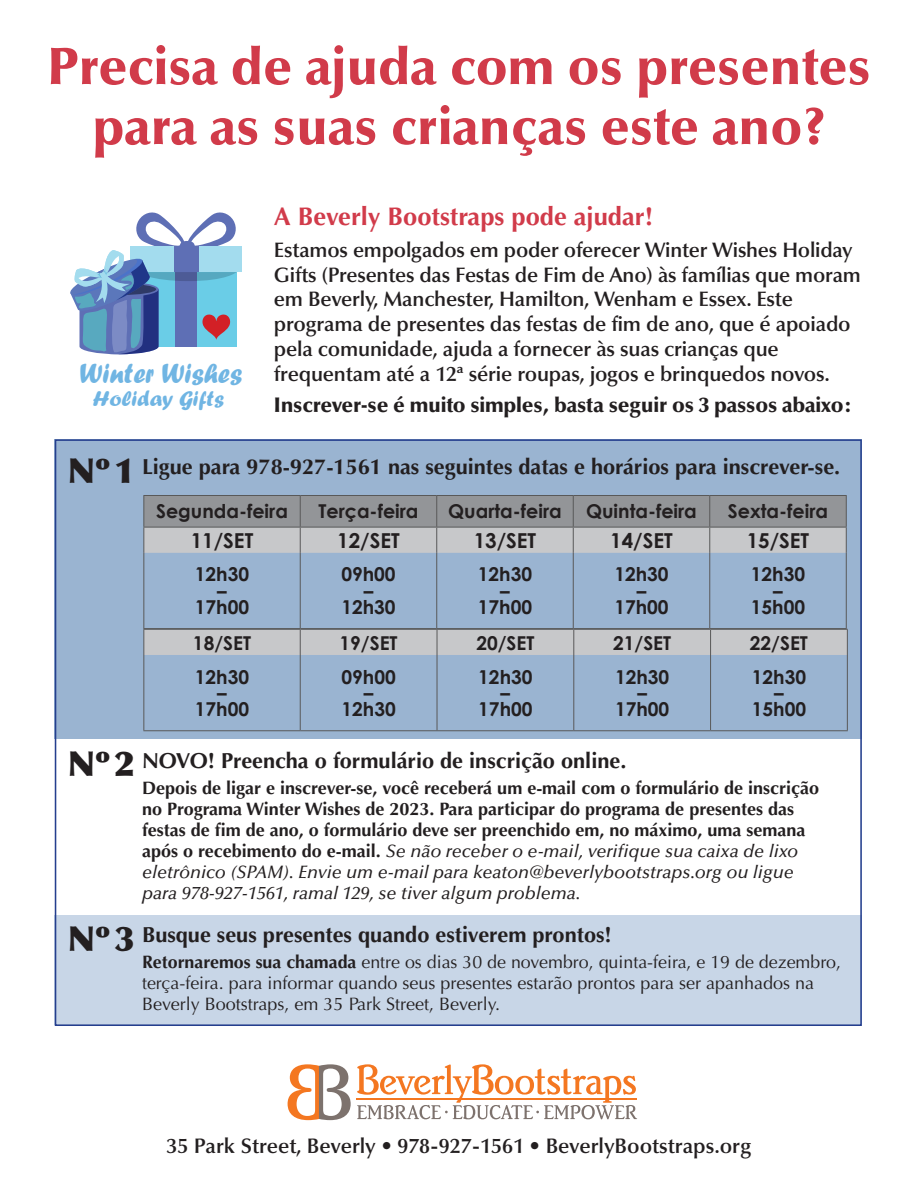
<style>
.page{position:relative;width:918px;height:1188px;background:#fff}
.page>*{position:absolute;margin:0;border:0;box-sizing:border-box;transform-origin:0 0}
.t1{font:900 52.5px/60px "Optima LT Std";color:#d13b4a;text-align:center}
.t2{font:900 34.5px "Optima LT Std";letter-spacing:.06em;color:#231f20}
.t3{font:28.8px "Forte";color:#70b5e3}
.t4{font:700 25.5px "Optima LT Std";color:#d13b4a}
.t5{font:22.2px "Forte";color:#70b5e3}
.t6{font:700 21.75px "Optima LT Std";color:#231f20}
.t7{font:600 21.15px "Optima LT Std";color:#231f20}
.t8{font:600 21px/24.8px "Optima LT Std";letter-spacing:-.01em;color:#231f20}
.t9{font:900 21px "Optima LT Std";letter-spacing:-.01em;color:#231f20}
.t10{font:700 20.55px "Century Gothic";color:#231f20}
.t11{font:700 19.05px "Century Gothic";color:#231f20}
.t12{font:700 18px/21px "Optima LT Std";color:#231f20}
.t13{font:18px/21px "Optima LT Std";color:#231f20}
.s1{font-weight:500;font-style:italic}
.s2{font-weight:700}
</style>
<div class="page">
<div style="left:130px;top:247px;width:112px;height:25px;background:#a3dcee"></div>
<svg style="left:70px;top:212px;width:168px;height:142px"></svg>
<hr style="left:356px;top:1098px;width:281px;height:2px;background:#f47721">
<svg style="left:357px;top:1064px;width:280px;height:55px"></svg>
<svg style="left:288px;top:1064px;width:63px;height:56px"></svg>
<div style="left:55px;top:916px;width:807px;height:109px;background:#c8d6e7"></div>
<div style="left:55px;top:439px;width:807px;height:300px;background:#9ab4d1"></div>
<hr style="left:143px;top:628px;width:157px;height:1px;background:#595959">
<hr style="left:300px;top:628px;width:137px;height:1px;background:#595959">
<hr style="left:437px;top:628px;width:136px;height:1px;background:#595959">
<hr style="left:573px;top:628px;width:137px;height:1px;background:#595959">
<hr style="left:710px;top:628px;width:137px;height:1px;background:#595959">
<hr style="left:143px;top:553px;width:1px;height:75px;background:#595959">
<svg style="left:143px;top:495px;width:704px;height:58px;background:#a6a8ab"></svg>
<hr style="left:300px;top:553px;width:1px;height:75px;background:#595959">
<hr style="left:436px;top:553px;width:1px;height:75px;background:#595959">
<hr style="left:573px;top:553px;width:1px;height:75px;background:#595959">
<hr style="left:709px;top:553px;width:1px;height:75px;background:#595959">
<hr style="left:846px;top:553px;width:1px;height:75px;background:#595959">
<hr style="left:143px;top:730px;width:157px;height:1px;background:#595959">
<hr style="left:300px;top:730px;width:137px;height:1px;background:#595959">
<hr style="left:437px;top:730px;width:137px;height:1px;background:#595959">
<hr style="left:574px;top:730px;width:137px;height:1px;background:#595959">
<hr style="left:711px;top:730px;width:137px;height:1px;background:#595959">
<hr style="left:143px;top:655px;width:1px;height:75px;background:#595959">
<div style="left:143px;top:629px;width:705px;height:26px;background:#c7c8ca"></div>
<hr style="left:300px;top:655px;width:1px;height:75px;background:#595959">
<hr style="left:437px;top:655px;width:1px;height:75px;background:#595959">
<hr style="left:573px;top:655px;width:1px;height:75px;background:#595959">
<hr style="left:710px;top:655px;width:1px;height:75px;background:#595959">
<hr style="left:847px;top:655px;width:1px;height:75px;background:#595959">
<p class="t1" style="left:47px;top:37px;width:825px">Precisa de ajuda com os presentes para as suas crianças este ano?</p>
<p class="t3" style="left:80px;top:357px;width:164px">Winter Wishes</p>
<p class="t5" style="left:93px;top:386px;width:133px">Holiday Gifts</p>
<p class="t4" style="left:274px;top:202px;width:381px">A Beverly Bootstraps pode ajudar!</p>
<p class="t8" style="left:274px;top:238px;width:589px">Estamos empolgados em poder oferecer Winter Wishes Holiday Gifts (Presentes das Festas de Fim de Ano) às famílias que moram em Beverly, Manchester, Hamilton, Wenham e Essex. Este programa de presentes das festas de fim de ano, que é apoiado pela comunidade, ajuda a fornecer às suas crianças que frequentam até a 12ª série roupas, jogos e brinquedos novos.</p>
<p class="t9" style="left:274px;top:393px;width:580px">Inscrever-se é muito simples, basta seguir os 3 passos abaixo:</p>
<p class="t2" style="left:68px;top:450px;width:68px">Nº1</p>
<p class="t6" style="left:142px;top:453px;width:700px">Ligue para 978-927-1561 nas seguintes datas e horários para inscrever-se.</p>
<p class="t11" style="left:156px;top:497px;width:133px">Segunda-feira</p>
<p class="t11" style="left:318px;top:497px;width:102px">Terça-feira</p>
<p class="t11" style="left:448px;top:497px;width:115px">Quarta-feira</p>
<p class="t11" style="left:586px;top:497px;width:112px">Quinta-feira</p>
<p class="t11" style="left:728px;top:497px;width:102px">Sexta-feira</p>
<p class="t10" style="left:191px;top:525px;width:64px">11/SET</p>
<p class="t10" style="left:337px;top:525px;width:64px">12/SET</p>
<p class="t10" style="left:474px;top:525px;width:64px">13/SET</p>
<p class="t10" style="left:610px;top:525px;width:64px">14/SET</p>
<p class="t10" style="left:747px;top:525px;width:64px">15/SET</p>
<p class="t11" style="left:195px;top:560px;width:56px">12h30</p>
<p class="t11" style="left:217px;top:576px;width:11px">–</p>
<p class="t11" style="left:195px;top:592px;width:56px">17h00</p>
<p class="t11" style="left:341px;top:560px;width:56px">09h00</p>
<p class="t11" style="left:364px;top:576px;width:11px">–</p>
<p class="t11" style="left:341px;top:592px;width:56px">12h30</p>
<p class="t11" style="left:478px;top:560px;width:56px">12h30</p>
<p class="t11" style="left:500px;top:576px;width:11px">–</p>
<p class="t11" style="left:478px;top:592px;width:56px">17h00</p>
<p class="t11" style="left:614px;top:560px;width:56px">12h30</p>
<p class="t11" style="left:637px;top:576px;width:11px">–</p>
<p class="t11" style="left:614px;top:592px;width:56px">17h00</p>
<p class="t11" style="left:751px;top:560px;width:56px">12h30</p>
<p class="t11" style="left:773px;top:576px;width:11px">–</p>
<p class="t11" style="left:751px;top:592px;width:56px">15h00</p>
<p class="t11" style="left:193px;top:628px;width:60px">18/SET</p>
<p class="t11" style="left:340px;top:628px;width:60px">19/SET</p>
<p class="t11" style="left:476px;top:628px;width:60px">20/SET</p>
<p class="t11" style="left:613px;top:628px;width:60px">21/SET</p>
<p class="t11" style="left:750px;top:628px;width:60px">22/SET</p>
<p class="t11" style="left:195px;top:662px;width:56px">12h30</p>
<p class="t11" style="left:217px;top:678px;width:11px">–</p>
<p class="t11" style="left:195px;top:695px;width:56px">17h00</p>
<p class="t11" style="left:341px;top:662px;width:56px">09h00</p>
<p class="t11" style="left:364px;top:678px;width:11px">–</p>
<p class="t11" style="left:341px;top:695px;width:56px">12h30</p>
<p class="t11" style="left:478px;top:662px;width:56px">12h30</p>
<p class="t11" style="left:501px;top:678px;width:11px">–</p>
<p class="t11" style="left:478px;top:695px;width:56px">17h00</p>
<p class="t11" style="left:615px;top:662px;width:56px">12h30</p>
<p class="t11" style="left:637px;top:678px;width:11px">–</p>
<p class="t11" style="left:615px;top:695px;width:56px">17h00</p>
<p class="t11" style="left:752px;top:662px;width:56px">12h30</p>
<p class="t11" style="left:774px;top:678px;width:11px">–</p>
<p class="t11" style="left:752px;top:695px;width:56px">15h00</p>
<p class="t2" style="left:68px;top:743px;width:68px">Nº2</p>
<p class="t6" style="left:142px;top:748px;width:486px">NOVO! Preencha o formulário de inscrição online.</p>
<p class="t12" style="left:142px;top:778px;width:679px">Depois de ligar e inscrever-se, você receberá um e-mail com o formulário de inscrição no Programa Winter Wishes de 2023. Para participar do programa de presentes das festas de fim de ano, o formulário deve ser preenchido em, no máximo, uma semana após o recebimento do e-mail. <span class="s1">Se não receber o e-mail, verifique sua caixa de lixo eletrônico (SPAM). Envie um e-mail para keaton@beverlybootstraps.org ou ligue para 978-927-1561, ramal 129, se tiver algum problema.</span></p>
<p class="t2" style="left:68px;top:918px;width:68px">Nº3</p>
<p class="t6" style="left:142px;top:922px;width:471px">Busque seus presentes quando estiverem prontos!</p>
<p class="t13" style="left:142px;top:952px;width:701px"><span class="s2">Retornaremos sua chamada</span> entre os dias 30 de novembro, quinta-feira, e 19 de dezembro, terça-feira. para informar quando seus presentes estarão prontos para ser apanhados na<br>Beverly Bootstraps, em 35 Park Street, Beverly.</p>
<p class="t7" style="left:167px;top:1133px;width:586px">35 Park Street, Beverly • 978-927-1561 • BeverlyBootstraps.org</p>
</div>
